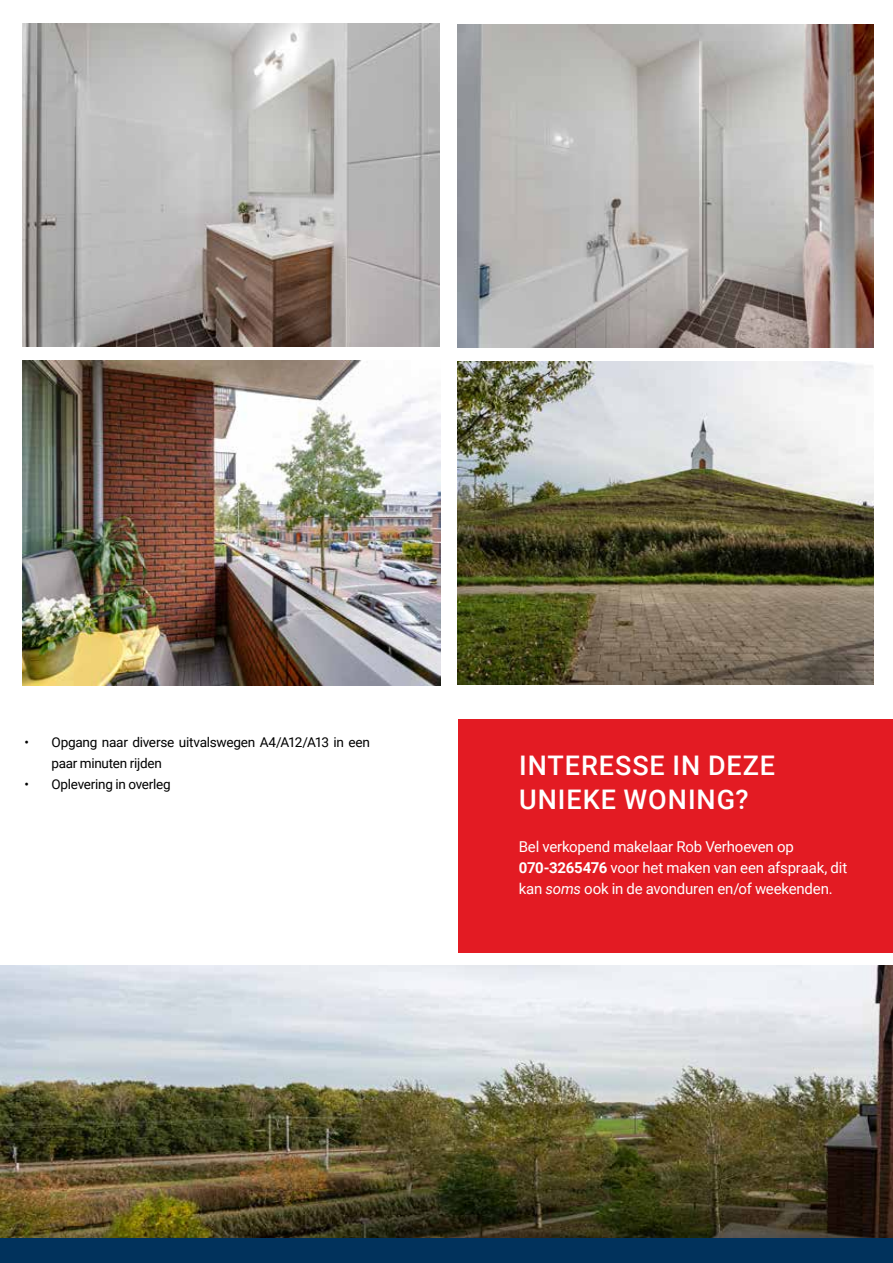
<style>
.page{position:relative;width:893px;height:1263px;background:#fff}
.page>*{position:absolute;margin:0;border:0;box-sizing:border-box;transform-origin:0 0}
.t1{font:500 27px/34.5px "Roboto";letter-spacing:.035em;color:#fff}
.t2{font:15px/21px "Roboto";letter-spacing:-.01em;color:#fff}
.t3{font:13.5px/21px "Roboto";letter-spacing:-.02em;color:#000}
.s1{font-weight:700}
.s2{font-style:italic}
</style>
<div class="page">
<div style="left:459px;top:719px;width:434px;height:233px;background:#e31b23"></div>
<img style="left:22px;top:23px;width:417px;height:324px">
<div style="left:0;top:1232px;width:893px;height:31px;background:#01325c"></div>
<img style="left:457px;top:24px;width:417px;height:324px">
<img style="left:22px;top:360px;width:418px;height:325px">
<img style="left:458px;top:361px;width:416px;height:324px">
<img style="left:0;top:965px;width:893px;height:272px">
<p class="t3" style="left:51px;top:731px;width:320px;text-indent:-27px">• Opgang naar diverse uitvalswegen A4/A12/A13 in een paar minuten rijden</p>
<p class="t3" style="left:24px;top:773px;width:148px">• Oplevering in overleg</p>
<h1 class="t1" style="left:519px;top:747px;width:257px">INTERESSE IN DEZE<br>UNIEKE WONING?</h1>
<p class="t2" style="left:519px;top:836px;width:330px">Bel verkopend makelaar Rob Verhoeven op<br><span class="s1">070-3265476</span> voor het maken van een afspraak, dit kan <span class="s2">soms</span> ook in de avonduren en/of weekenden.</p>
</div>
